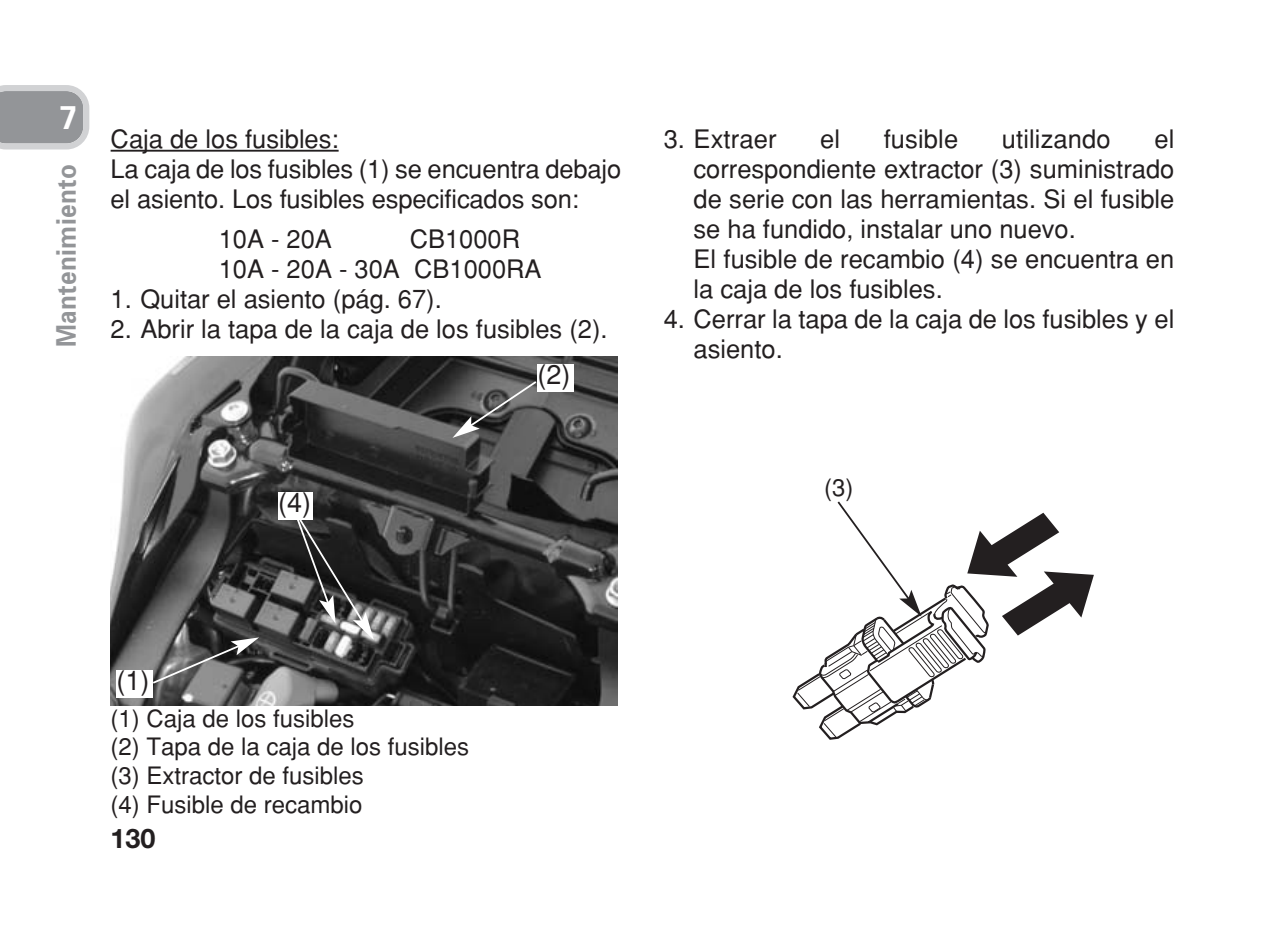
<style>
.page{position:relative;width:1285px;height:944px;background:#fff}
.page>*{position:absolute;margin:0;border:0;box-sizing:border-box;transform-origin:0 0}
.t1{font:700 33px "Univers";color:#fff}
.t2{font:700 27px "Univers";letter-spacing:.015em;color:#939598;scale:.9 1}
.t3{font:27px "Helvetica";color:#231f20}
.t4{font:700 27px "Helvetica Neue";color:#231f20}
.t5{font:25.5px/30px "Helvetica";color:#231f20}
.t6{font:24px/28.8px "Helvetica";color:#231f20}
</style>
<div class="page">
<svg style="left:0;top:85px;width:89px;height:64px;background:#a5a6a9"></svg>
<hr style="left:111px;top:150px;width:227px;height:2px;background:#231f20">
<img style="left:111px;top:357px;width:506px;height:349px">
<div style="left:537px;top:364px;width:36px;height:28px;background:#fff"></div>
<svg style="left:452px;top:379px;width:86px;height:59px;background:#616161"></svg>
<div style="left:117px;top:670px;width:36px;height:27px;background:#fff"></div>
<svg style="left:151px;top:637px;width:108px;height:48px;background:#666"></svg>
<div style="left:278px;top:492px;width:35px;height:28px;background:#fff"></div>
<svg style="left:294px;top:511px;width:80px;height:129px;background:#484848"></svg>
<svg style="left:792px;top:501px;width:301px;height:239px"></svg>
<p class="t1" style="left:59px;top:105px;width:20px">7</p>
<p class="t2" style="left:56px;top:347px;width:205px;rotate:-90deg">Mantenimiento</p>
<p class="t5" style="left:111px;top:127px;width:512px">Caja de los fusibles:<br>La caja de los fusibles (1) se encuentra debajo el asiento. Los fusibles especificados son:</p>
<p class="t5" style="left:219px;top:226px;width:115px">10A - 20A</p>
<p class="t5" style="left:219px;top:226px;width:324px;text-indent:191px">CB1000R<br>10A - 20A - 30A CB1000RA</p>
<p class="t5" style="left:111px;top:286px;width:333px">1. Quitar el asiento (pág. 67).</p>
<p class="t5" style="left:111px;top:316px;width:498px">2. Abrir la tapa de la caja de los fusibles (2).</p>
<p class="t3" style="left:537px;top:364px;width:34px">(2)</p>
<p class="t3" style="left:278px;top:492px;width:34px">(4)</p>
<p class="t5" style="left:663px;top:127px;width:114px">3. Extraer</p>
<p class="t5" style="left:820px;top:127px;width:21px">el</p>
<p class="t5" style="left:883px;top:127px;width:76px">fusible</p>
<p class="t5" style="left:1001px;top:127px;width:110px">utilizando</p>
<p class="t5" style="left:693px;top:127px;width:482px;text-indent:460px">el correspondiente extractor (3) suministrado de serie con las herramientas. Si el fusible se ha fundido, instalar uno nuevo.<br>El fusible de recambio (4) se encuentra en la caja de los fusibles.</p>
<p class="t5" style="left:693px;top:307px;width:482px;text-indent:-30px">4. Cerrar la tapa de la caja de los fusibles y el asiento.</p>
<p class="t6" style="left:824px;top:475px;width:31px">(3)</p>
<p class="t3" style="left:117px;top:670px;width:34px">(1)</p>
<p class="t6" style="left:111px;top:706px;width:360px">(1) Caja de los fusibles<br>(2) Tapa de la caja de los fusibles (3) Extractor de fusibles<br>(4) Fusible de recambio</p>
<p class="t4" style="left:111px;top:829px;width:46px">130</p>
</div>
